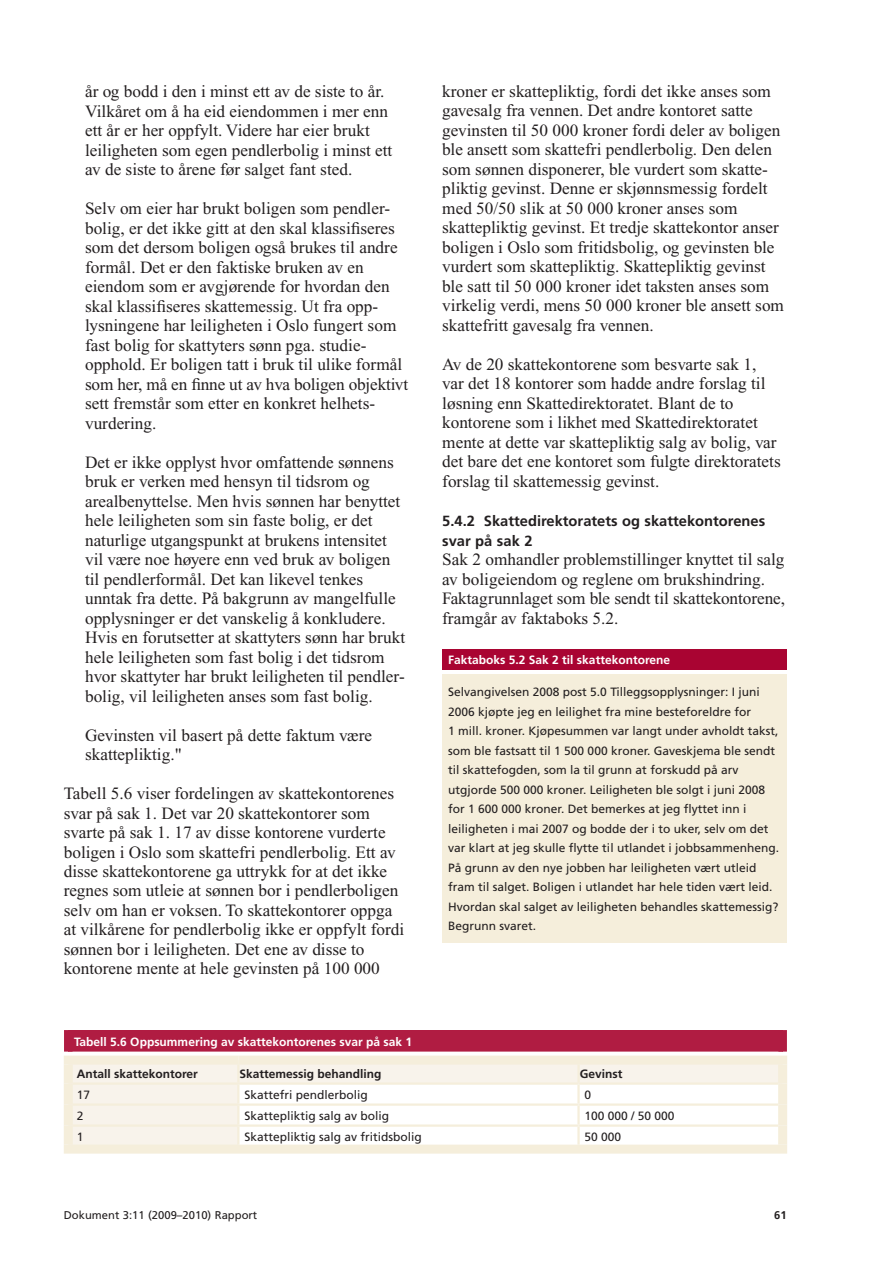
<style>
.page{position:relative;width:893px;height:1263px;background:#fff}
.page>*{position:absolute;margin:0;border:0;box-sizing:border-box;transform-origin:0 0}
.t1{font:17.25px/19.5px "Times New Roman PS Std";color:#231f20}
.t2{font:700 14.7px/19.5px "Frutiger LT Std";color:#231f20}
.t3{font:12px/19.5px "Frutiger LT Std";color:#231f20}
.t4{font:700 12px "Frutiger LT Std";color:#fff}
.t5{font:700 12px "Frutiger LT Std";color:#231f20}
.t6{font:11.25px "Frutiger LT Std";color:#231f20}
.t7{font:700 11.25px "Frutiger LT Std";color:#231f20}
</style>
<div class="page">
<div style="left:442px;top:649px;width:345px;height:21px;background:#a90432"></div>
<div style="left:442px;top:675px;width:345px;height:268px;background:#f5eedb"></div>
<div style="left:68px;top:1030px;width:715px;height:21px;background:#b01c42"></div>
<svg style="left:68px;top:1051px;width:715px;height:1px"></svg>
<svg style="left:73px;top:1064px;width:705px;height:80px"></svg>
<div style="left:778px;top:1031px;width:9px;height:20px;background:#b01c42"></div>
<hr style="left:577px;top:1064px;width:3px;height:18px;background:#f5eedb">
<hr style="left:73px;top:1082px;width:506px;height:3px;background:#f5eedb">
<hr style="left:579px;top:1082px;width:199px;height:3px;background:#f5eedb">
<hr style="left:577px;top:1085px;width:3px;height:18px;background:#f5eedb">
<hr style="left:73px;top:1103px;width:506px;height:3px;background:#f5eedb">
<hr style="left:579px;top:1103px;width:199px;height:3px;background:#f5eedb">
<hr style="left:577px;top:1106px;width:3px;height:18px;background:#f5eedb">
<hr style="left:73px;top:1124px;width:506px;height:3px;background:#f5eedb">
<svg style="left:237px;top:1064px;width:2px;height:80px"></svg>
<hr style="left:579px;top:1124px;width:199px;height:3px;background:#f5eedb">
<hr style="left:577px;top:1127px;width:3px;height:17px;background:#f5eedb">
<div style="left:64px;top:1055px;width:174px;height:9px;background:#f5eedb"></div>
<div style="left:64px;top:1064px;width:9px;height:19px;background:#f5eedb"></div>
<div style="left:238px;top:1055px;width:549px;height:9px;background:#f5eedb"></div>
<div style="left:778px;top:1064px;width:9px;height:19px;background:#f5eedb"></div>
<div style="left:64px;top:1083px;width:9px;height:21px;background:#f5eedb"></div>
<div style="left:778px;top:1083px;width:9px;height:21px;background:#f5eedb"></div>
<div style="left:64px;top:1104px;width:9px;height:21px;background:#f5eedb"></div>
<div style="left:778px;top:1104px;width:9px;height:21px;background:#f5eedb"></div>
<div style="left:64px;top:1125px;width:9px;height:19px;background:#f5eedb"></div>
<div style="left:778px;top:1125px;width:9px;height:19px;background:#f5eedb"></div>
<div style="left:64px;top:1144px;width:723px;height:9px;background:#f5eedb"></div>
<hr style="left:64px;top:1030px;width:723px;height:1px;background:#b01c42">
<div style="left:64px;top:1031px;width:9px;height:20px;background:#b01c42"></div>
<p class="t1" style="left:85px;top:83px;width:309px">år og bodd i den i minst ett av de siste to år.<br>Vilkåret om å ha eid eiendommen i mer enn ett år er her oppfylt. Videre har eier brukt leiligheten som egen pendlerbolig i minst ett av de siste to årene før salget fant sted.</p>
<p class="t1" style="left:85px;top:200px;width:325px">Selv om eier har brukt boligen som pendler&shy;bolig, er det ikke gitt at den skal klassifiseres som det dersom boligen også brukes til andre formål. Det er den faktiske bruken av en eiendom som er avgjørende for hvordan den skal klassifiseres skattemessig. Ut fra opp&shy;lysningene har leiligheten i Oslo fungert som fast bolig for skattyters sønn pga. studie&shy;opphold. Er boligen tatt i bruk til ulike formål som her, må en finne ut av hva boligen objektivt sett fremstår som etter en konkret helhets&shy;vurdering.</p>
<p class="t1" style="left:85px;top:454px;width:322px">Det er ikke opplyst hvor omfattende sønnens bruk er verken med hensyn til tidsrom og arealbenyttelse. Men hvis sønnen har benyttet hele leiligheten som sin faste bolig, er det naturlige utgangspunkt at brukens intensitet vil være noe høyere enn ved bruk av boligen til pendlerformål. Det kan likevel tenkes unntak fra dette. På bakgrunn av mangelfulle opplysninger er det vanskelig å konkludere.<br>Hvis en forutsetter at skattyters sønn har brukt hele leiligheten som fast bolig i det tidsrom hvor skattyter har brukt leiligheten til pendler&shy;bolig, vil leiligheten anses som fast bolig.</p>
<p class="t1" style="left:85px;top:727px;width:289px">Gevinsten vil basert på dette faktum være skattepliktig."</p>
<p class="t1" style="left:64px;top:785px;width:342px">Tabell 5.6 viser fordelingen av skattekontorenes svar på sak 1. Det var 20 skattekontorer som svarte på sak 1. 17 av disse kontorene vurderte boligen i Oslo som skattefri pendlerbolig. Ett av disse skattekontorene ga uttrykk for at det ikke regnes som utleie at sønnen bor i pendlerboligen selv om han er voksen. To skattekontorer oppga at vilkårene for pendlerbolig ikke er oppfylt fordi sønnen bor i leiligheten. Det ene av disse to kontorene mente at hele gevinsten på 100 000</p>
<p class="t1" style="left:442px;top:83px;width:343px">kroner er skattepliktig, fordi det ikke anses som gavesalg fra vennen. Det andre kontoret satte gevinsten til 50 000 kroner fordi deler av boligen ble ansett som skattefri pendlerbolig. Den delen som sønnen disponerer, ble vurdert som skatte&shy;pliktig gevinst. Denne er skjønnsmessig fordelt med 50/50 slik at 50 000 kroner anses som skattepliktig gevinst. Et tredje skattekontor anser boligen i Oslo som fritidsbolig, og gevinsten ble vurdert som skattepliktig. Skattepliktig gevinst ble satt til 50 000 kroner idet taksten anses som virkelig verdi, mens 50 000 kroner ble ansett som skattefritt gavesalg fra vennen.</p>
<p class="t1" style="left:442px;top:356px;width:340px">Av de 20 skattekontorene som besvarte sak 1, var det 18 kontorer som hadde andre forslag til løsning enn Skattedirektoratet. Blant de to kontorene som i likhet med Skattedirektoratet mente at dette var skattepliktig salg av bolig, var det bare det ene kontoret som fulgte direktoratets forslag til skattemessig gevinst.</p>
<p class="t2" style="left:442px;top:512px;width:324px">5.4.2 Skattedirektoratets og skattekontorenes svar på sak 2</p>
<p class="t1" style="left:442px;top:551px;width:344px">Sak 2 omhandler problemstillinger knyttet til salg av boligeiendom og reglene om brukshindring.<br>Faktagrunnlaget som ble sendt til skattekontorene, framgår av faktaboks 5.2.</p>
<p class="t4" style="left:448px;top:655px;width:223px">Faktaboks 5.2 Sak 2 til skattekontorene</p>
<p class="t3" style="left:448px;top:683px;width:332px">Selvangivelsen 2008 post 5.0 Tilleggsopplysninger: I juni 2006 kjøpte jeg en leilighet fra mine besteforeldre for<br>1 mill. kroner. Kjøpesummen var langt under avholdt takst, som ble fastsatt til 1 500 000 kroner. Gaveskjema ble sendt til skattefogden, som la til grunn at forskudd på arv utgjorde 500 000 kroner. Leiligheten ble solgt i juni 2008 for 1 600 000 kroner. Det bemerkes at jeg flyttet inn i leiligheten i mai 2007 og bodde der i to uker, selv om det var klart at jeg skulle flytte til utlandet i jobbsammenheng.<br>På grunn av den nye jobben har leiligheten vært utleid fram til salget. Boligen i utlandet har hele tiden vært leid.<br>Hvordan skal salget av leiligheten behandles skattemessig?<br>Begrunn svaret.</p>
<p class="t4" style="left:74px;top:1036px;width:339px">Tabell 5.6 Oppsummering av skattekontorenes svar på sak 1</p>
<p class="t5" style="left:77px;top:1068px;width:123px">Antall skattekontorer</p>
<p class="t5" style="left:239px;top:1068px;width:144px">Skattemessig behandling</p>
<p class="t5" style="left:580px;top:1068px;width:44px">Gevinst</p>
<p class="t3" style="left:77px;top:1086px;width:15px">17</p>
<p class="t3" style="left:244px;top:1086px;width:125px">Skattefri pendlerbolig</p>
<p class="t3" style="left:585px;top:1086px;width:8px">0</p>
<p class="t3" style="left:77px;top:1107px;width:8px">2</p>
<p class="t3" style="left:244px;top:1107px;width:146px">Skattepliktig salg av bolig</p>
<p class="t3" style="left:585px;top:1107px;width:92px">100 000 / 50 000</p>
<p class="t3" style="left:77px;top:1128px;width:8px">1</p>
<p class="t3" style="left:244px;top:1128px;width:179px">Skattepliktig salg av fritidsbolig</p>
<p class="t3" style="left:585px;top:1128px;width:38px">50 000</p>
<p class="t6" style="left:64px;top:1211px;width:195px">Dokument 3:11 (2009–2010) Rapport</p>
<p class="t7" style="left:774px;top:1211px;width:14px">61</p>
</div>
